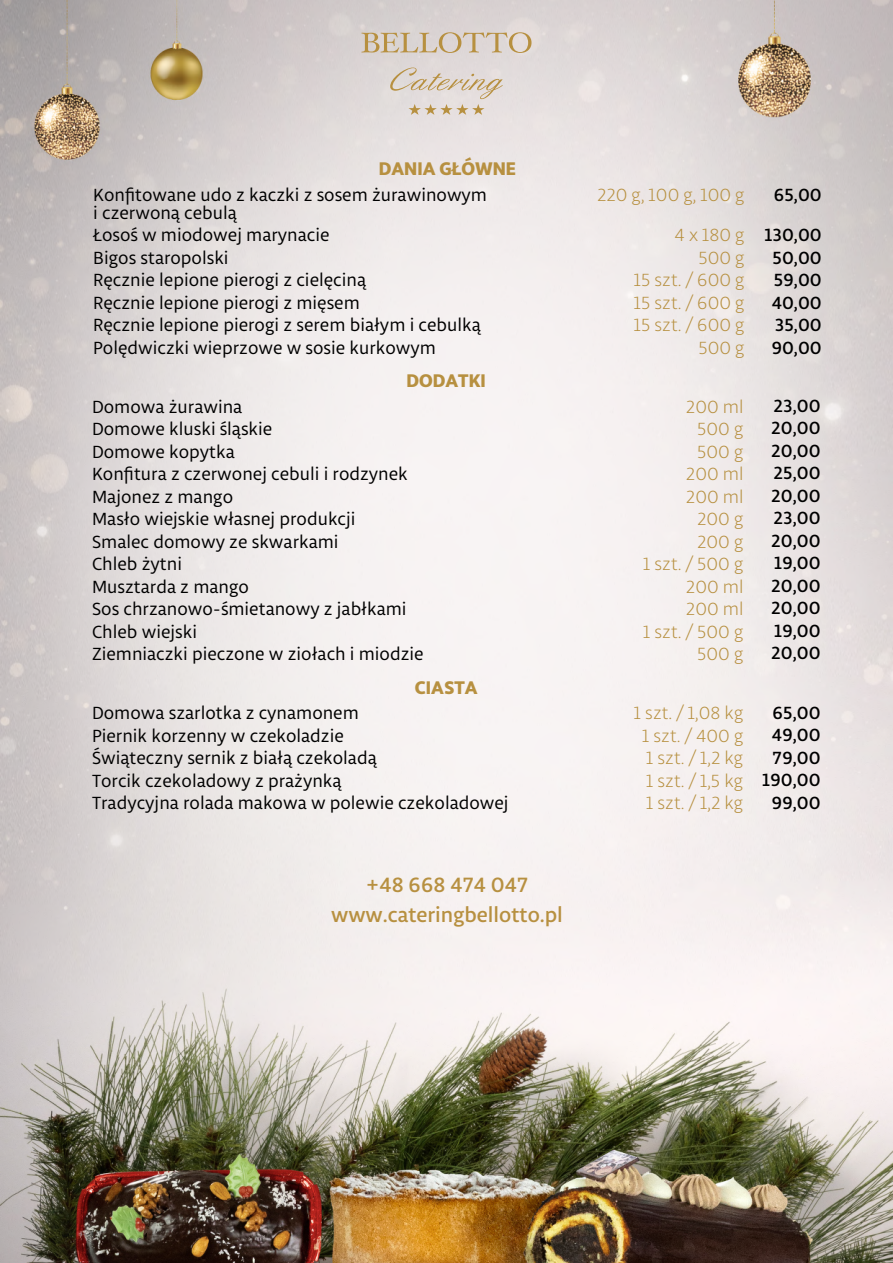
<style>
.page{position:relative;width:893px;height:1263px;background:#fff}
.page>*{position:absolute;margin:0;border:0;box-sizing:border-box;transform-origin:0 0}
.t1{font:500 22.05px/30px "Libertad";color:#b79040;text-align:center}
.t2{font:800 19.5px "Libertad";color:#b79040}
.t3{font:18.75px/22.5px "Libertad";color:#000}
.t4{font:300 18.75px/22.5px "Libertad";color:#b79040;text-align:right}
.t5{font:500 18.75px/22.5px "Libertad";color:#000;text-align:center}
</style>
<div class="page">
<img style="left:0;top:0;width:893px;height:1263px">
<svg style="left:361px;top:32px;width:170px;height:21px;background:#d2c3ae"></svg>
<svg style="left:390px;top:68px;width:113px;height:47px;background:#ddd2c8"></svg>
<p class="t2" style="left:379px;top:155px;width:139px">DANIA GŁÓWNE</p>
<p class="t3" style="left:93px;top:185px;width:395px;line-height:18px">Konfitowane udo z kaczki z sosem żurawinowym i czerwoną cebulą</p>
<p class="t3" style="left:93px;top:223px;width:389px">Łosoś w miodowej marynacie<br>Bigos staropolski<br>Ręcznie lepione pierogi z cielęciną<br>Ręcznie lepione pierogi z mięsem<br>Ręcznie lepione pierogi z serem białym i cebulką Polędwiczki wieprzowe w sosie kurkowym</p>
<p class="t4" style="left:597px;top:174px;width:149px;line-height:40.5px">220 g, 100 g, 100 g<br>4 x 180 g</p>
<p class="t4" style="left:634px;top:246px;width:112px">500 g<br>15 szt. / 600 g<br>15 szt. / 600 g<br>15 szt. / 600 g<br>500 g</p>
<p class="t2" style="left:407px;top:367px;width:81px">DODATKI</p>
<p class="t3" style="left:92px;top:395px;width:333px">Domowa żurawina<br>Domowe kluski śląskie<br>Domowe kopytka<br>Konfitura z czerwonej cebuli i rodzynek<br>Majonez z mango<br>Masło wiejskie własnej produkcji<br>Smalec domowy ze skwarkami<br>Chleb żytni<br>Musztarda z mango<br>Sos chrzanowo-śmietanowy z jabłkami<br>Chleb wiejski<br>Ziemniaczki pieczone w ziołach i miodzie</p>
<p class="t4" style="left:643px;top:395px;width:102px">200 ml<br>500 g<br>500 g<br>200 ml<br>200 ml<br>200 g<br>200 g<br>1 szt. / 500 g<br>200 ml<br>200 ml<br>1 szt. / 500 g<br>500 g</p>
<p class="t5" style="left:765px;top:174px;width:58px;line-height:40.5px">65,00<br>130,00</p>
<p class="t5" style="left:771px;top:246px;width:52px;text-align:justify">50,00<br>59,00<br>40,00<br>35,00<br>90,00</p>
<p class="t5" style="left:771px;top:393px;width:51px;text-align:justify">23,00<br>20,00<br>20,00<br>25,00<br>20,00<br>23,00<br>20,00<br>19,00<br>20,00<br>20,00<br>19,00<br>20,00</p>
<p class="t2" style="left:415px;top:674px;width:64px">CIASTA</p>
<p class="t3" style="left:92px;top:702px;width:418px">Domowa szarlotka z cynamonem<br>Piernik korzenny w czekoladzie<br>Świąteczny sernik z białą czekoladą<br>Torcik czekoladowy z prażynką<br>Tradycyjna rolada makowa w polewie czekoladowej</p>
<p class="t5" style="left:763px;top:701px;width:60px">65,00<br>49,00<br>79,00<br>190,00<br>99,00</p>
<p class="t4" style="left:642px;top:702px;width:103px;text-align:justify;text-indent:-8px">1 szt. / 1,08 kg 1 szt. / 400 g 1 szt. / 1,2 kg 1 szt. / 1,5 kg 1 szt. / 1,2 kg</p>
<p class="t1" style="left:331px;top:869px;width:233px">+48 668 474 047 www.cateringbellotto.pl</p>
</div>
